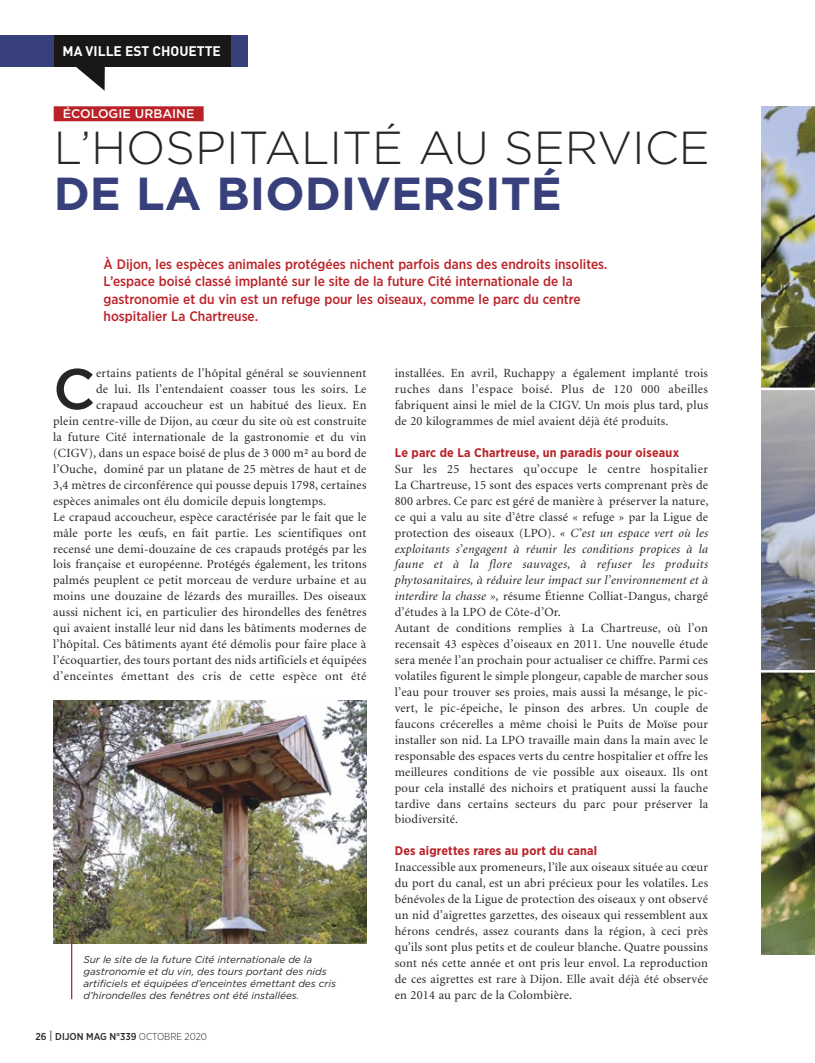
<style>
.page{position:relative;width:815px;height:1063px;background:#fff}
.page>*{position:absolute;margin:0;border:0;box-sizing:border-box;transform-origin:0 0}
.t1{font:500 57.12px "Gotham";color:#272526}
.t2{font:300 46.25px "Gotham";color:#272526}
.t3{font:700 46.25px "Gotham";color:#37407b}
.t4{font:500 13.75px/17.5px "Gotham Narrow";color:#bb2228}
.t5{font:700 13.75px "DIN";color:#fff}
.t6{font:12.5px/16px "Minion";letter-spacing:.015em;color:#272526;text-align:justify}
.t7{font:700 12.5px "Gotham Narrow";letter-spacing:.015em;color:#bb2228}
.t8{font:500 12.5px "Gotham";color:#fff}
.t9{font:italic 10px/12px "Gotham";color:#272526}
.t10{font:500 10px "Gotham Narrow";color:#272526}
.s1{color:#bb2228}
.s2{font-weight:300;font-size:15px}
.s3{font-weight:300}
.s4{font-style:italic}
</style>
<div class="page">
<img style="left:762px;top:106px;width:53px;height:564px">
<img style="left:762px;top:673px;width:53px;height:281px">
<img style="left:53px;top:700px;width:313px;height:244px">
<div style="left:54px;top:106px;width:150px;height:15px;background:#bb2228"></div>
<div style="left:230px;top:35px;width:18px;height:32px;background:#37407b"></div>
<svg style="left:76px;top:67px;width:29px;height:24px"></svg>
<div style="left:53px;top:35px;width:177px;height:32px;background:#1a1718"></div>
<div style="left:0;top:35px;width:53px;height:32px;background:#37407b"></div>
<hr style="left:71px;top:934px;width:1px;height:65px;background:#bb2228">
<hr style="left:756px;top:388px;width:59px;height:2px;background:#fff">
<p class="t5" style="left:63px;top:46px;width:160px">MA VILLE EST CHOUETTE</p>
<p class="t8" style="left:54px;top:109px;width:151px"><span class="s1">X</span>ÉCOLOGIE URBAINE<span class="s1">X</span></p>
<p class="t2" style="left:54px;top:131px;width:658px">L’HOSPITALITÉ AU SERVICE</p>
<p class="t3" style="left:54px;top:177px;width:510px">DE LA BIODIVERSITÉ</p>
<p class="t4" style="left:104px;top:256px;width:506px">À Dijon, les espèces animales protégées nichent parfois dans des endroits insolites.<br>L’espace boisé classé implanté sur le site de la future Cité internationale de la gastronomie et du vin est un refuge pour les oiseaux, comme le parc du centre hospitalier La Chartreuse.</p>
<p class="t1" style="left:53px;top:367px;width:44px">C</p>
<p class="t6" style="left:96px;top:366px;width:272px">ertains patients de l’hôpital général se souviennent</p>
<p class="t6" style="left:96px;top:382px;width:272px">de lui. Ils l’entendaient coasser tous les soirs. Le</p>
<p class="t6" style="left:96px;top:398px;width:272px">crapaud accoucheur est un habitué des lieux. En</p>
<p class="t6" style="left:53px;top:414px;width:315px">plein centre-ville de Dijon, au cœur du site où est construite</p>
<p class="t6" style="left:53px;top:430px;width:315px">la future Cité internationale de la gastronomie et du vin</p>
<p class="t6" style="left:53px;top:446px;width:315px">(CIGV), dans un espace boisé de plus de 3 000 m² au bord de</p>
<p class="t6" style="left:53px;top:462px;width:315px">l’Ouche, dominé par un platane de 25 mètres de haut et de</p>
<p class="t6" style="left:53px;top:478px;width:315px">3,4 mètres de circonférence qui pousse depuis 1798, certaines</p>
<p class="t6" style="left:53px;top:494px;width:274px">espèces animales ont élu domicile depuis longtemps.</p>
<p class="t6" style="left:53px;top:510px;width:315px">Le crapaud accoucheur, espèce caractérisée par le fait que le mâle porte les œufs, en fait partie. Les scientifiques ont recensé une demi-douzaine de ces crapauds protégés par les lois française et européenne. Protégés également, les tritons palmés peuplent ce petit morceau de verdure urbaine et au moins une douzaine de lézards des murailles. Des oiseaux aussi nichent ici, en particulier des hirondelles des fenêtres qui avaient installé leur nid dans les bâtiments modernes de l’hôpital. Ces bâtiments ayant été démolis pour faire place à l’écoquartier, des tours portant des nids artificiels et équipées d’enceintes émettant des cris de cette espèce ont été</p>
<p class="t9" style="left:83px;top:954px;width:254px">Sur le site de la future Cité internationale de la gastronomie et du vin, des tours portant des nids artificiels et équipées d’enceintes émettant des cris d’hirondelles des fenêtres ont été installées.</p>
<p class="t10" style="left:35px;top:1032px;width:173px">26 <span class="s2">I</span> DIJON MAG N°339 <span class="s3">OCTOBRE 2020</span></p>
<p class="t6" style="left:395px;top:366px;width:315px">installées. En avril, Ruchappy a également implanté trois ruches dans l’espace boisé. Plus de 120 000 abeilles fabriquent ainsi le miel de la CIGV. Un mois plus tard, plus de 20 kilogrammes de miel avaient déjà été produits.</p>
<p class="t7" style="left:395px;top:448px;width:286px">Le parc de La Chartreuse, un paradis pour oiseaux</p>
<p class="t6" style="left:395px;top:462px;width:315px">Sur les 25 hectares qu’occupe le centre hospitalier La Chartreuse, 15 sont des espaces verts comprenant près de 800 arbres. Ce parc est géré de manière à préserver la nature, ce qui a valu au site d’être classé « refuge » par la Ligue de protection des oiseaux (LPO). <span class="s4">« C’est un espace vert où les exploitants s’engagent à réunir les conditions propices à la faune et à la flore sauvages, à refuser les produits phytosanitaires, à réduire leur impact sur l’environnement et à interdire la chasse »,</span> résume Étienne Colliat-Dangus, chargé d’études à la LPO de Côte-d’Or.</p>
<p class="t6" style="left:395px;top:621px;width:315px">Autant de conditions remplies à La Chartreuse, où l’on recensait 43 espèces d’oiseaux en 2011. Une nouvelle étude sera menée l’an prochain pour actualiser ce chiffre. Parmi ces volatiles figurent le simple plongeur, capable de marcher sous l’eau pour trouver ses proies, mais aussi la mésange, le pic&shy;vert, le pic-épeiche, le pinson des arbres. Un couple de faucons crécerelles a même choisi le Puits de Moïse pour installer son nid. La LPO travaille main dans la main avec le responsable des espaces verts du centre hospitalier et offre les meilleures conditions de vie possible aux oiseaux. Ils ont pour cela installé des nichoirs et pratiquent aussi la fauche tardive dans certains secteurs du parc pour préserver la biodiversité.</p>
<p class="t7" style="left:395px;top:846px;width:204px">Des aigrettes rares au port du canal</p>
<p class="t6" style="left:395px;top:860px;width:315px">Inaccessible aux promeneurs, l’île aux oiseaux située au cœur du port du canal, est un abri précieux pour les volatiles. Les bénévoles de la Ligue de protection des oiseaux y ont observé un nid d’aigrettes garzettes, des oiseaux qui ressemblent aux hérons cendrés, assez courants dans la région, à ceci près qu’ils sont plus petits et de couleur blanche. Quatre poussins sont nés cette année et ont pris leur envol. La reproduction de ces aigrettes est rare à Dijon. Elle avait déjà été observée en 2014 au parc de la Colombière.</p>
</div>
